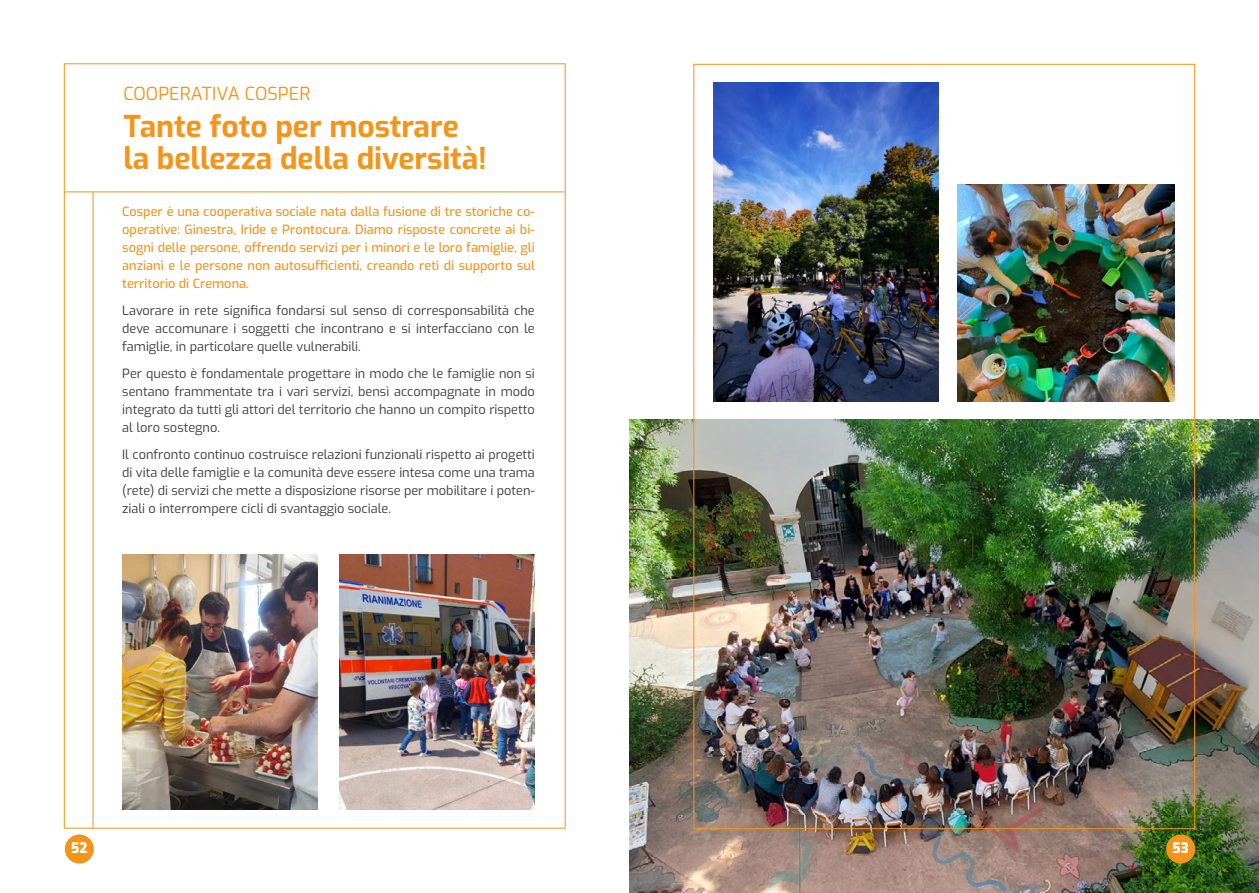
<style>
.page{position:relative;width:1259px;height:893px;background:#fff}
.page>*{position:absolute;margin:0;border:0;box-sizing:border-box;transform-origin:0 0}
.t1{font:700 30px/31.5px "Exo";color:#f4951b}
.t2{font:18px "Exo";color:#f4951b}
.t3{font:800 14.4px "Exo";color:#fff;scale:.93 1}
.t4{font:12.75px/18px "Exo";color:#3c3c3b;text-align:justify}
.t5{font:500 12.75px/18px "Exo";color:#f4951b;text-align:justify}
</style>
<div class="page">
<div style="left:64px;top:63px;width:501px;height:765px;background:#fff;border:1px solid #f4951b"></div>
<hr style="left:64px;top:192px;width:500px;height:1px;background:#f4951b">
<hr style="left:93px;top:192px;width:1px;height:636px;background:#f4951b">
<div style="left:65px;top:834px;width:29px;height:29px;background:#f4951b;border-radius:50%"></div>
<img style="left:629px;top:419px;width:630px;height:474px">
<div style="left:1166px;top:834px;width:29px;height:29px;background:#f4951b;border-radius:50%"></div>
<img style="left:957px;top:184px;width:217px;height:217px">
<img style="left:713px;top:82px;width:226px;height:319px">
<img style="left:122px;top:554px;width:196px;height:255px">
<img style="left:339px;top:554px;width:196px;height:255px">
<h2 class="t2" style="left:123px;top:81px;width:188px">COOPERATIVA COSPER</h2>
<h1 class="t1" style="left:123px;top:109px;width:365px">Tante foto per mostrare la bellezza della diversità!</h1>
<p class="t5" style="left:122px;top:202px;width:414px">Cosper è una cooperativa sociale nata dalla fusione di tre storiche co&shy;operative: Ginestra, Iride e Prontocura. Diamo risposte concrete ai bi&shy;sogni delle persone, offrendo servizi per i minori e le loro famiglie, gli anziani e le persone non autosufficienti, creando reti di supporto sul territorio di Cremona.</p>
<p class="t4" style="left:122px;top:301px;width:414px">Lavorare in rete significa fondarsi sul senso di corresponsabilità che deve accomunare i soggetti che incontrano e si interfacciano con le famiglie, in particolare quelle vulnerabili.</p>
<p class="t4" style="left:122px;top:364px;width:414px">Per questo è fondamentale progettare in modo che le famiglie non si sentano frammentate tra i vari servizi, bensì accompagnate in modo integrato da tutti gli attori del territorio che hanno un compito rispetto al loro sostegno.</p>
<p class="t4" style="left:122px;top:445px;width:414px">Il confronto continuo costruisce relazioni funzionali rispetto ai progetti di vita delle famiglie e la comunità deve essere intesa come una trama (rete) di servizi che mette a disposizione risorse per mobilitare i poten&shy;ziali o interrompere cicli di svantaggio sociale.</p>
<p class="t3" style="left:71px;top:837px;width:19px">52</p>
<p class="t3" style="left:1172px;top:837px;width:19px">53</p>
</div>
